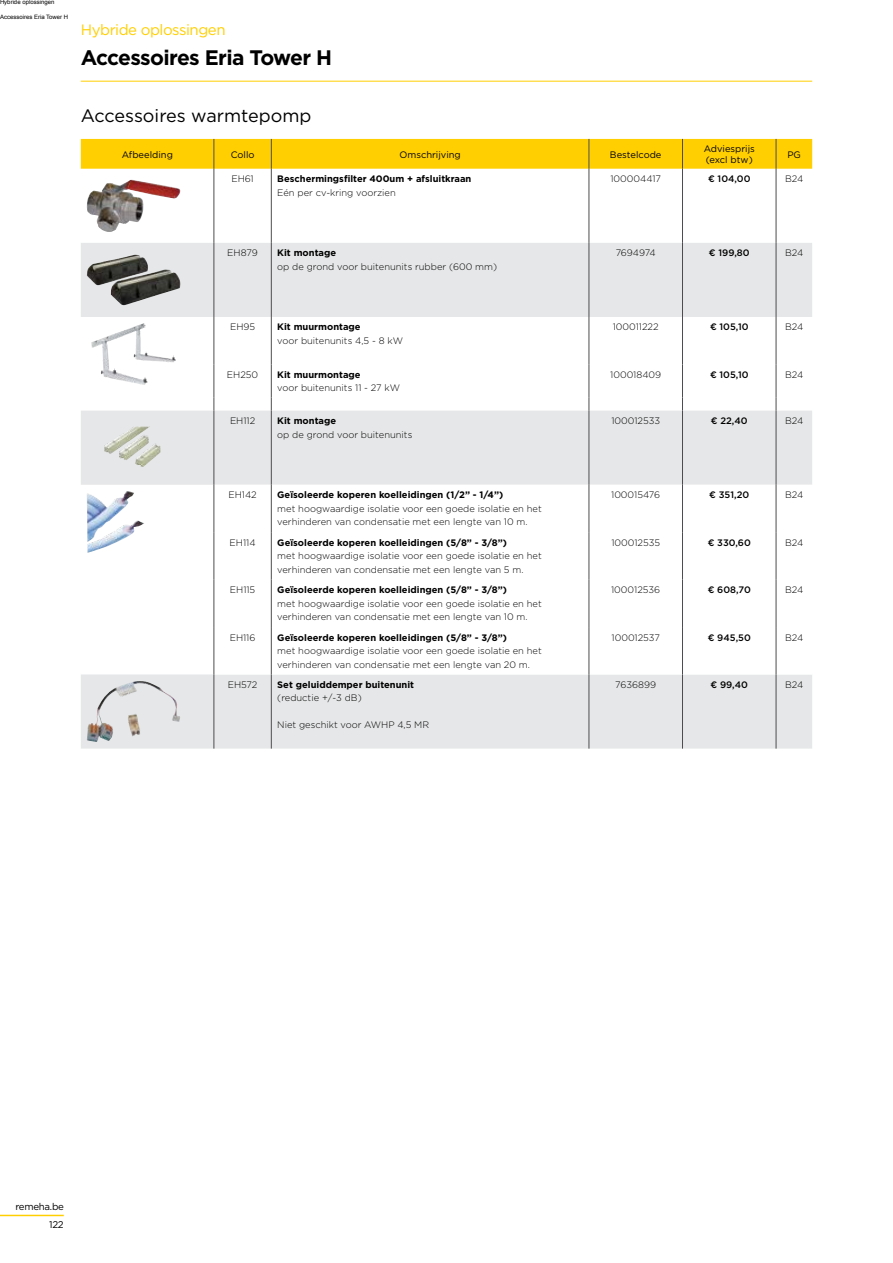
<style>
.page{position:relative;width:893px;height:1263px;background:#fff}
.page>*{position:absolute;margin:0;border:0;box-sizing:border-box;transform-origin:0 0}
.t1{font:700 21px "Gotham";letter-spacing:-.03em;color:#000}
.t2{font:18px "Gotham";color:#000}
.t3{font:15px "Gotham";letter-spacing:-.03em;color:#ffcf01}
.t4{font:9.75px "Gotham";letter-spacing:-.03em;color:#000}
.t5{font:300 9.3px/13.5px "Gotham";color:#000}
.t6{font:700 9.3px "Gotham";color:#000}
.t7{font:500 9.3px "Gotham";color:#000}
.t8{font:9.3px/10.5px "Gotham";color:#000}
.t9{font:6px "Arial";color:#000}
</style>
<div class="page">
<hr style="left:0;top:1215px;width:64px;height:1px;background:#ffcf01">
<hr style="left:81px;top:81px;width:731px;height:1px;background:#ffcf01">
<div style="left:81px;top:139px;width:731px;height:30px;background:#ffcf01"></div>
<svg style="left:81px;top:485px;width:731px;height:264px;fill:#e6e7e8"></svg>
<svg style="left:81px;top:243px;width:731px;height:242px;fill:#e6e7e8"></svg>
<svg style="left:215px;top:485px;width:597px;height:47px"></svg>
<svg style="left:215px;top:532px;width:597px;height:142px"></svg>
<hr style="left:214px;top:139px;width:1px;height:30px;background:#4d4d4f">
<hr style="left:271px;top:139px;width:1px;height:30px;background:#4d4d4f">
<hr style="left:589px;top:139px;width:1px;height:30px;background:#4d4d4f">
<hr style="left:682px;top:139px;width:1px;height:30px;background:#4d4d4f">
<hr style="left:776px;top:139px;width:1px;height:30px;background:#4d4d4f">
<hr style="left:214px;top:169px;width:1px;height:74px;background:#4d4d4f">
<hr style="left:271px;top:169px;width:1px;height:74px;background:#4d4d4f">
<hr style="left:589px;top:169px;width:1px;height:74px;background:#4d4d4f">
<hr style="left:682px;top:169px;width:1px;height:74px;background:#4d4d4f">
<hr style="left:776px;top:169px;width:1px;height:74px;background:#4d4d4f">
<hr style="left:589px;top:243px;width:1px;height:74px;background:#4d4d4f">
<hr style="left:682px;top:243px;width:1px;height:74px;background:#4d4d4f">
<hr style="left:776px;top:243px;width:1px;height:74px;background:#4d4d4f">
<hr style="left:214px;top:317px;width:1px;height:47px;background:#4d4d4f">
<hr style="left:271px;top:317px;width:1px;height:47px;background:#4d4d4f">
<hr style="left:589px;top:317px;width:1px;height:47px;background:#4d4d4f">
<hr style="left:682px;top:317px;width:1px;height:47px;background:#4d4d4f">
<hr style="left:776px;top:317px;width:1px;height:47px;background:#4d4d4f">
<svg style="left:214px;top:364px;width:598px;height:47px"></svg>
<hr style="left:214px;top:411px;width:1px;height:74px;background:#4d4d4f">
<hr style="left:271px;top:411px;width:1px;height:74px;background:#4d4d4f">
<hr style="left:589px;top:411px;width:1px;height:74px;background:#4d4d4f">
<hr style="left:682px;top:411px;width:1px;height:74px;background:#4d4d4f">
<hr style="left:776px;top:411px;width:1px;height:74px;background:#4d4d4f">
<hr style="left:214px;top:485px;width:1px;height:47px;background:#4d4d4f">
<hr style="left:271px;top:485px;width:1px;height:47px;background:#4d4d4f">
<hr style="left:589px;top:485px;width:1px;height:47px;background:#4d4d4f">
<hr style="left:682px;top:485px;width:1px;height:47px;background:#4d4d4f">
<hr style="left:776px;top:485px;width:1px;height:47px;background:#4d4d4f">
<hr style="left:214px;top:532px;width:1px;height:48px;background:#4d4d4f">
<hr style="left:271px;top:532px;width:1px;height:48px;background:#4d4d4f">
<hr style="left:589px;top:532px;width:1px;height:48px;background:#4d4d4f">
<hr style="left:682px;top:532px;width:1px;height:48px;background:#4d4d4f">
<hr style="left:776px;top:532px;width:1px;height:48px;background:#4d4d4f">
<hr style="left:214px;top:580px;width:1px;height:47px;background:#4d4d4f">
<hr style="left:271px;top:580px;width:1px;height:47px;background:#4d4d4f">
<hr style="left:589px;top:580px;width:1px;height:47px;background:#4d4d4f">
<hr style="left:682px;top:580px;width:1px;height:47px;background:#4d4d4f">
<hr style="left:776px;top:580px;width:1px;height:47px;background:#4d4d4f">
<hr style="left:214px;top:627px;width:1px;height:47px;background:#4d4d4f">
<hr style="left:271px;top:627px;width:1px;height:47px;background:#4d4d4f">
<hr style="left:589px;top:627px;width:1px;height:47px;background:#4d4d4f">
<hr style="left:682px;top:627px;width:1px;height:47px;background:#4d4d4f">
<hr style="left:776px;top:627px;width:1px;height:47px;background:#4d4d4f">
<hr style="left:214px;top:243px;width:1px;height:74px;background:#4d4d4f">
<hr style="left:271px;top:243px;width:1px;height:74px;background:#4d4d4f">
<hr style="left:214px;top:674px;width:1px;height:75px;background:#4d4d4f">
<hr style="left:271px;top:674px;width:1px;height:75px;background:#4d4d4f">
<hr style="left:589px;top:674px;width:1px;height:75px;background:#4d4d4f">
<hr style="left:682px;top:674px;width:1px;height:75px;background:#4d4d4f">
<hr style="left:776px;top:674px;width:1px;height:75px;background:#4d4d4f">
<img style="left:106px;top:180px;width:25px;height:5px">
<svg style="left:123px;top:255px;width:12px;height:3px"></svg>
<img style="left:91px;top:323px;width:52px;height:35px">
<svg style="left:123px;top:426px;width:11px;height:8px"></svg>
<img style="left:93px;top:491px;width:34px;height:16px">
<img style="left:87px;top:680px;width:93px;height:62px">
<p class="t9" style="left:0;top:-2px;width:56px">Hybride oplossingen</p>
<p class="t9" style="left:0;top:13px;width:70px">Accessoires Eria Tower H</p>
<h3 class="t3" style="left:81px;top:20px;width:146px">Hybride oplossingen</h3>
<h1 class="t1" style="left:81px;top:44px;width:253px">Accessoires Eria Tower H</h1>
<h2 class="t2" style="left:81px;top:104px;width:232px">Accessoires warmtepomp</h2>
<p class="t8" style="left:122px;top:149px;width:53px">Afbeelding</p>
<p class="t8" style="left:231px;top:149px;width:25px">Collo</p>
<p class="t8" style="left:399px;top:149px;width:63px">Omschrijving</p>
<p class="t8" style="left:610px;top:149px;width:53px">Bestelcode</p>
<p class="t8" style="left:704px;top:144px;width:53px">Adviesprijs (excl btw)</p>
<p class="t8" style="left:787px;top:149px;width:15px">PG</p>
<p class="t5" style="left:231px;top:172px;width:24px">EH61</p>
<p class="t6" style="left:277px;top:173px;width:196px">Beschermingsfilter 400um + afsluitkraan</p>
<p class="t5" style="left:277px;top:185px;width:120px">Eén per cv-kring voorzien</p>
<p class="t5" style="left:610px;top:172px;width:52px">100004417</p>
<p class="t7" style="left:708px;top:173px;width:44px">€ 104,00</p>
<p class="t5" style="left:785px;top:172px;width:20px">B24</p>
<p class="t5" style="left:227px;top:246px;width:32px">EH879</p>
<p class="t6" style="left:277px;top:247px;width:60px">Kit montage</p>
<p class="t5" style="left:277px;top:260px;width:221px">op de grond voor buitenunits rubber (600 mm)</p>
<p class="t5" style="left:616px;top:246px;width:42px">7694974</p>
<p class="t7" style="left:709px;top:247px;width:42px">€ 199,80</p>
<p class="t5" style="left:785px;top:246px;width:20px">B24</p>
<p class="t5" style="left:230px;top:320px;width:27px">EH95</p>
<p class="t6" style="left:277px;top:321px;width:85px">Kit muurmontage</p>
<p class="t5" style="left:277px;top:334px;width:127px">voor buitenunits 4,5 - 8 kW</p>
<p class="t5" style="left:613px;top:320px;width:47px">100011222</p>
<p class="t7" style="left:710px;top:321px;width:40px">€ 105,10</p>
<p class="t5" style="left:785px;top:320px;width:20px">B24</p>
<p class="t5" style="left:227px;top:368px;width:33px">EH250</p>
<p class="t6" style="left:277px;top:368px;width:85px">Kit muurmontage</p>
<p class="t5" style="left:277px;top:381px;width:124px">voor buitenunits 11 - 27 kW</p>
<p class="t5" style="left:610px;top:368px;width:53px">100018409</p>
<p class="t7" style="left:710px;top:368px;width:40px">€ 105,10</p>
<p class="t5" style="left:785px;top:368px;width:20px">B24</p>
<p class="t5" style="left:230px;top:414px;width:27px">EH112</p>
<p class="t6" style="left:277px;top:415px;width:60px">Kit montage</p>
<p class="t5" style="left:277px;top:427px;width:136px">op de grond voor buitenunits</p>
<p class="t5" style="left:611px;top:414px;width:50px">100012533</p>
<p class="t7" style="left:711px;top:415px;width:38px">€ 22,40</p>
<p class="t5" style="left:785px;top:414px;width:20px">B24</p>
<p class="t5" style="left:228px;top:488px;width:30px">EH142</p>
<p class="t6" style="left:277px;top:489px;width:227px">Geïsoleerde koperen koelleidingen (1/2” - 1/4”)</p>
<p class="t5" style="left:277px;top:501px;width:266px">met hoogwaardige isolatie voor een goede isolatie en het verhinderen van condensatie met een lengte van 10 m.</p>
<p class="t5" style="left:611px;top:488px;width:51px">100015476</p>
<p class="t7" style="left:709px;top:489px;width:41px">€ 351,20</p>
<p class="t5" style="left:785px;top:488px;width:20px">B24</p>
<p class="t5" style="left:230px;top:535px;width:27px">EH114</p>
<p class="t6" style="left:277px;top:536px;width:231px">Geïsoleerde koperen koelleidingen (5/8” - 3/8”)</p>
<p class="t5" style="left:277px;top:549px;width:266px">met hoogwaardige isolatie voor een goede isolatie en het verhinderen van condensatie met een lengte van 5 m.</p>
<p class="t5" style="left:611px;top:535px;width:50px">100012535</p>
<p class="t7" style="left:708px;top:536px;width:45px">€ 330,60</p>
<p class="t5" style="left:785px;top:535px;width:20px">B24</p>
<p class="t5" style="left:230px;top:583px;width:27px">EH115</p>
<p class="t6" style="left:277px;top:584px;width:231px">Geïsoleerde koperen koelleidingen (5/8” - 3/8”)</p>
<p class="t5" style="left:277px;top:596px;width:266px">met hoogwaardige isolatie voor een goede isolatie en het verhinderen van condensatie met een lengte van 10 m.</p>
<p class="t5" style="left:611px;top:583px;width:51px">100012536</p>
<p class="t7" style="left:708px;top:584px;width:45px">€ 608,70</p>
<p class="t5" style="left:785px;top:583px;width:20px">B24</p>
<p class="t5" style="left:230px;top:630px;width:27px">EH116</p>
<p class="t6" style="left:277px;top:631px;width:231px">Geïsoleerde koperen koelleidingen (5/8” - 3/8”)</p>
<p class="t5" style="left:277px;top:644px;width:266px">met hoogwaardige isolatie voor een goede isolatie en het verhinderen van condensatie met een lengte van 20 m.</p>
<p class="t5" style="left:612px;top:630px;width:50px">100012537</p>
<p class="t7" style="left:708px;top:631px;width:45px">€ 945,50</p>
<p class="t5" style="left:785px;top:630px;width:20px">B24</p>
<p class="t5" style="left:228px;top:678px;width:31px">EH572</p>
<p class="t6" style="left:277px;top:678px;width:138px">Set geluiddemper buitenunit</p>
<p class="t5" style="left:277px;top:691px;width:86px">(reductie +/-3 dB)</p>
<p class="t5" style="left:277px;top:718px;width:153px">Niet geschikt voor AWHP 4,5 MR</p>
<p class="t5" style="left:615px;top:678px;width:42px">7636899</p>
<p class="t7" style="left:710px;top:679px;width:39px">€ 99,40</p>
<p class="t5" style="left:785px;top:678px;width:20px">B24</p>
<p class="t4" style="left:16px;top:1201px;width:50px">remeha.be</p>
<p class="t4" style="left:49px;top:1218px;width:16px">122</p>
</div>
